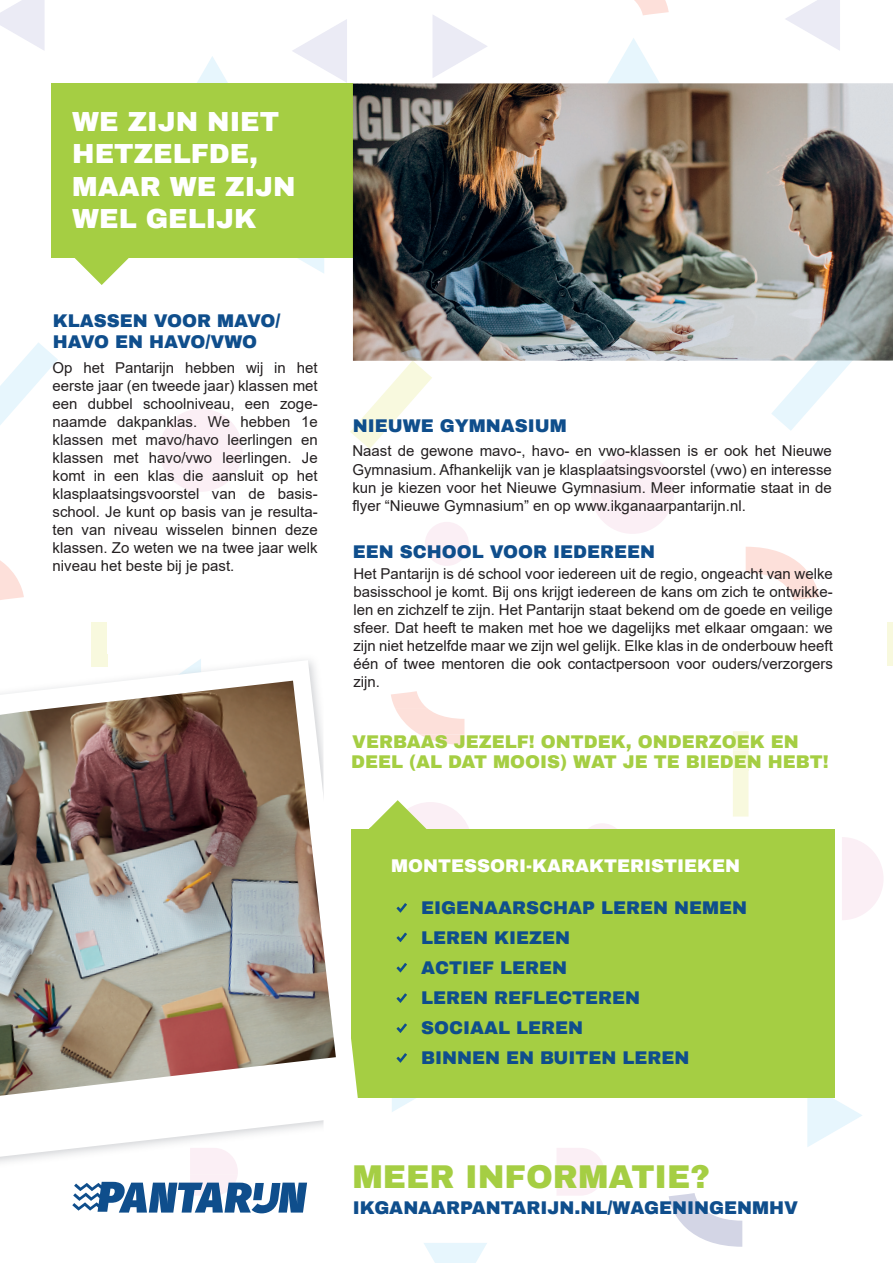
<style>
.page{position:relative;width:893px;height:1263px;background:#fff}
.page>*{position:absolute;margin:0;border:0;box-sizing:border-box;transform-origin:0 0}
.t1{font:900 32.25px "Archivo";color:#a5ce43}
.t2{font:900 27px/32.4px "Archivo";color:#fff}
.t3{font:900 18px/30px "Archivo";color:#0f4e8c}
.t4{font:900 18px/19.8px "Archivo";color:#a5ce43}
.t5{font:900 18px "Archivo";color:#fff}
.t6{font:15px/18px "Arial";color:#231f20;text-align:justify}
</style>
<div class="page">
<div style="left:159px;top:409px;width:84px;height:83px;background:#fbeff5;border-radius:50%"></div>
<svg style="left:350px;top:361px;width:82px;height:88px"></svg>
<svg style="left:391px;top:691px;width:73px;height:54px"></svg>
<div style="left:425px;top:522px;width:44px;height:44px;background:#fbeff5;border-radius:50%"></div>
<svg style="left:197px;top:56px;width:31px;height:27px"></svg>
<svg style="left:269px;top:257px;width:55px;height:16px"></svg>
<svg style="left:292px;top:19px;width:55px;height:64px"></svg>
<svg style="left:733px;top:731px;width:15px;height:85px"></svg>
<div style="left:733px;top:734px;width:15px;height:16px;background:#f8f9de"></div>
<div style="left:733px;top:755px;width:15px;height:16px;background:#f8f9de"></div>
<svg style="left:786px;top:0;width:54px;height:51px"></svg>
<svg style="left:842px;top:837px;width:41px;height:83px"></svg>
<svg style="left:746px;top:547px;width:73px;height:53px"></svg>
<svg style="left:557px;top:1148px;width:47px;height:48px"></svg>
<svg style="left:588px;top:823px;width:28px;height:6px"></svg>
<svg style="left:807px;top:1098px;width:55px;height:49px"></svg>
<svg style="left:433px;top:15px;width:54px;height:63px"></svg>
<div style="left:887px;top:622px;width:6px;height:44px;background:#f8f9de"></div>
<svg style="left:424px;top:1243px;width:63px;height:20px"></svg>
<svg style="left:392px;top:1098px;width:24px;height:14px"></svg>
<svg style="left:634px;top:0;width:35px;height:15px"></svg>
<svg style="left:669px;top:1193px;width:73px;height:54px"></svg>
<div style="left:591px;top:451px;width:83px;height:83px;background:#fbeff5;border-radius:50%"></div>
<svg style="left:771px;top:361px;width:81px;height:70px"></svg>
<svg style="left:608px;top:38px;width:52px;height:45px"></svg>
<svg style="left:0;top:0;width:45px;height:50px"></svg>
<div style="left:92px;top:622px;width:15px;height:32px;background:#f8f9de"></div>
<svg style="left:22px;top:343px;width:36px;height:57px"></svg>
<svg style="left:72px;top:1174px;width:235px;height:39px"></svg>
<div style="left:51px;top:83px;width:302px;height:174px;background:#a5ce43"></div>
<svg style="left:74px;top:257px;width:56px;height:28px"></svg>
<img style="left:353px;top:83px;width:540px;height:278px">
<div style="left:351px;top:829px;width:483px;height:269px;background:#a5ce43"></div>
<svg style="left:369px;top:800px;width:100px;height:29px"></svg>
<svg style="left:0;top:660px;width:358px;height:497px"></svg>
<img style="left:0;top:681px;width:336px;height:415px">
<svg style="left:396px;top:903px;width:11px;height:10px"></svg>
<svg style="left:396px;top:933px;width:11px;height:9px"></svg>
<svg style="left:396px;top:963px;width:11px;height:9px"></svg>
<svg style="left:396px;top:993px;width:11px;height:10px"></svg>
<svg style="left:396px;top:1023px;width:11px;height:10px"></svg>
<svg style="left:396px;top:1053px;width:11px;height:10px"></svg>
<img style="left:0;top:361px;width:22px;height:239px">
<h2 class="t2" style="left:72px;top:106px;width:225px">WE ZIJN NIET<br>HETZELFDE,<br>MAAR WE ZIJN<br>WEL GELIJK</h2>
<p class="t3" style="left:53px;top:310px;width:229px;line-height:21px">KLASSEN VOOR MAVO/<br>HAVO EN HAVO/VWO</p>
<p class="t6" style="left:53px;top:359px;width:267px">Op het Pantarijn hebben wij in het eerste jaar (en tweede jaar) klassen met een dubbel schoolniveau, een zoge&shy;naamde dakpanklas. We hebben 1e klassen met mavo/havo leerlingen en klassen met havo/vwo leerlingen. Je komt in een klas die aansluit op het klasplaatsingsvoorstel van de basis&shy;school. Je kunt op basis van je resulta&shy;ten van niveau wisselen binnen deze klassen. Zo weten we na twee jaar welk niveau het beste bij je past.</p>
<p class="t3" style="left:353px;top:411px;width:215px">NIEUWE GYMNASIUM</p>
<p class="t6" style="left:352px;top:442px;width:481px">Naast de gewone mavo-, havo- en vwo-klassen is er ook het Nieuwe Gymnasium. Afhankelijk van je klasplaatsingsvoorstel (vwo) en interesse kun je kiezen voor het Nieuwe Gymnasium. Meer informatie staat in de flyer “Nieuwe Gymnasium” en op www.ikganaarpantarijn.nl.</p>
<p class="t3" style="left:353px;top:537px;width:304px">EEN SCHOOL VOOR IEDEREEN</p>
<p class="t6" style="left:353px;top:565px;width:481px">Het Pantarijn is dé school voor iedereen uit de regio, ongeacht van welke basisschool je komt. Bij ons krijgt iedereen de kans om zich te ontwikke&shy;len en zichzelf te zijn. Het Pantarijn staat bekend om de goede en veilige sfeer. Dat heeft te maken met hoe we dagelijks met elkaar omgaan: we zijn niet hetzelfde maar we zijn wel gelijk. Elke klas in de onderbouw heeft één of twee mentoren die ook contactpersoon voor ouders/verzorgers zijn.</p>
<p class="t4" style="left:351px;top:732px;width:479px">VERBAAS JEZELF! ONTDEK, ONDERZOEK EN<br>DEEL (AL DAT MOOIS) WAT JE TE BIEDEN HEBT!</p>
<p class="t5" style="left:391px;top:855px;width:350px">MONTESSORI-KARAKTERISTIEKEN</p>
<p class="t3" style="left:421px;top:893px;width:327px">EIGENAARSCHAP LEREN NEMEN<br>LEREN KIEZEN<br>ACTIEF LEREN<br>LEREN REFLECTEREN<br>SOCIAAL LEREN<br>BINNEN EN BUITEN LEREN</p>
<h1 class="t1" style="left:352px;top:1157px;width:359px">MEER INFORMATIE?</h1>
<p class="t3" style="left:353px;top:1192px;width:447px">IKGANAARPANTARIJN.NL/WAGENINGENMHV</p>
</div>
